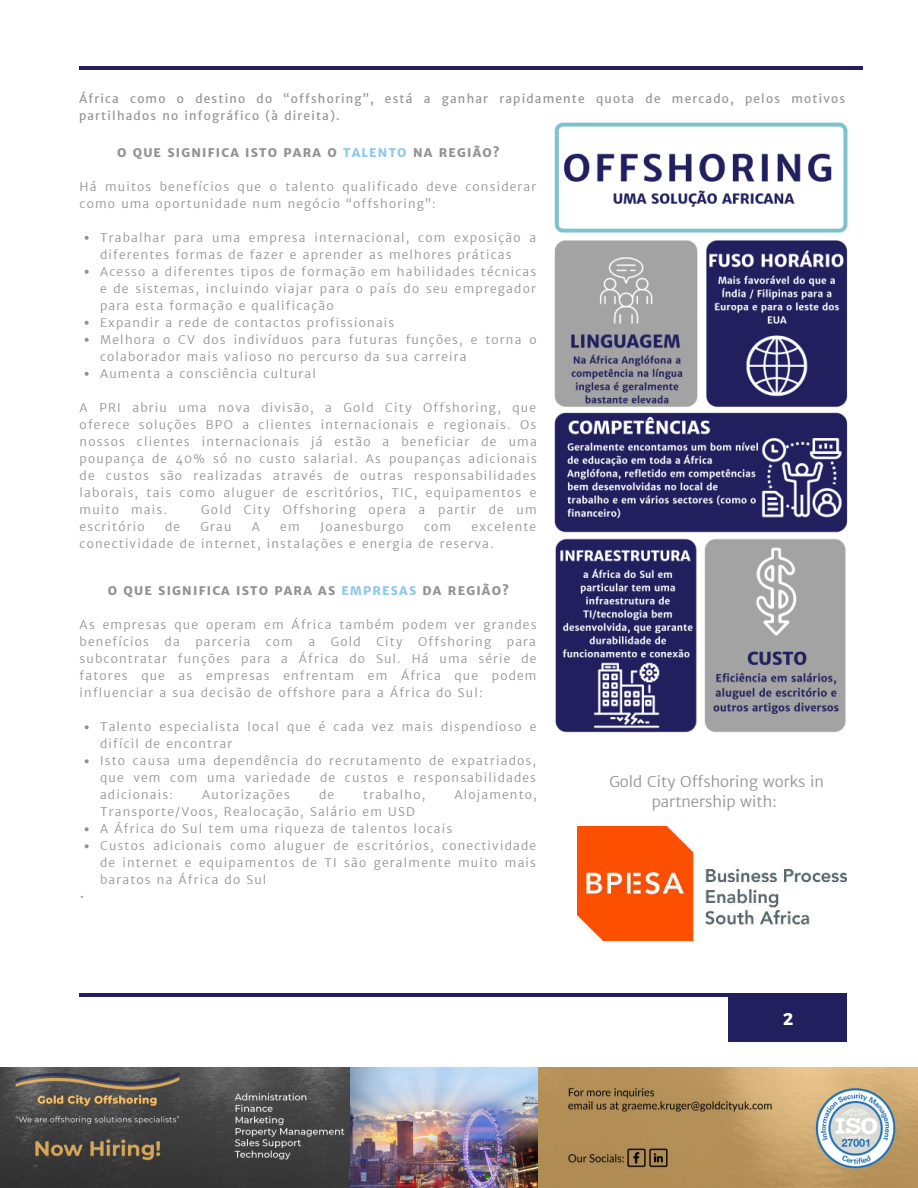
<style>
.page{position:relative;width:918px;height:1188px;background:#fff}
.page>*{position:absolute;margin:0;border:0;box-sizing:border-box;transform-origin:0 0}
.t1{font:700 16.95px "Montserrat";color:#fff}
.t2{font:300 15px/20.2px "Merriweather Sans";color:#929292;text-align:center}
.t3{font:300 12px/17px "Merriweather Sans";letter-spacing:.1em;color:#929292}
.t4{font:12px/17px "Merriweather Sans";letter-spacing:.1em;color:#929292}
.t5{font:800 12px "Merriweather Sans";letter-spacing:.1em;color:#929292}
.s1{color:#8ec8ed}
</style>
<div class="page">
<hr style="left:79px;top:67px;width:783px;height:3px;background:#211f5e">
<img style="left:0;top:1067px;width:918px;height:121px">
<div style="left:728px;top:993px;width:118px;height:49px;background:#211f5e"></div>
<hr style="left:79px;top:993px;width:767px;height:4px;background:#211f5e">
<img style="left:578px;top:826px;width:269px;height:115px">
<img style="left:350px;top:1067px;width:187px;height:121px">
<img style="left:554px;top:122px;width:294px;height:611px">
<svg style="left:85px;top:236px;width:4px;height:4px"></svg>
<svg style="left:85px;top:270px;width:4px;height:4px"></svg>
<svg style="left:85px;top:321px;width:4px;height:4px"></svg>
<svg style="left:85px;top:338px;width:4px;height:4px"></svg>
<svg style="left:85px;top:372px;width:4px;height:4px"></svg>
<svg style="left:85px;top:725px;width:4px;height:4px"></svg>
<svg style="left:85px;top:759px;width:4px;height:4px"></svg>
<svg style="left:85px;top:827px;width:4px;height:4px"></svg>
<svg style="left:85px;top:844px;width:4px;height:4px"></svg>
<p class="t4" style="left:79px;top:90px;width:768px">África como o destino do “offshoring”, está a ganhar rapidamente quota de mercado, pelos motivos partilhados no infográfico (à direita).</p>
<p class="t5" style="left:117px;top:145px;width:384px">O QUE SIGNIFICA ISTO PARA O <span class="s1">TALENTO</span> NA REGIÃO?</p>
<p class="t3" style="left:80px;top:178px;width:458px">Há muitos benefícios que o talento qualificado deve considerar como uma oportunidade num negócio “offshoring”:</p>
<p class="t3" style="left:100px;top:229px;width:438px">Trabalhar para uma empresa internacional, com exposição a diferentes formas de fazer e aprender as melhores práticas Acesso a diferentes tipos de formação em habilidades técnicas e de sistemas, incluindo viajar para o país do seu empregador para esta formação e qualificação<br>Expandir a rede de contactos profissionais<br>Melhora o CV dos indivíduos para futuras funções, e torna o colaborador mais valioso no percurso da sua carreira<br>Aumenta a consciência cultural</p>
<p class="t3" style="left:80px;top:399px;width:459px;text-align:justify">A PRI abriu uma nova divisão, a Gold City Offshoring, que oferece soluções BPO a clientes internacionais e regionais. Os nossos clientes internacionais já estão a beneficiar de uma poupança de 40% só no custo salarial. As poupanças adicionais de custos são realizadas através de outras responsabilidades laborais, tais como aluguer de escritórios, TIC, equipamentos e muito mais.</p>
<p class="t3" style="left:201px;top:501px;width:337px">Gold City Offshoring opera a partir de um</p>
<p class="t3" style="left:80px;top:518px;width:66px">escritório</p>
<p class="t3" style="left:165px;top:518px;width:17px">de</p>
<p class="t3" style="left:200px;top:518px;width:32px">Grau</p>
<p class="t3" style="left:252px;top:518px;width:10px">A</p>
<p class="t3" style="left:280px;top:518px;width:21px">em</p>
<p class="t3" style="left:320px;top:518px;width:85px">Joanesburgo</p>
<p class="t3" style="left:424px;top:518px;width:29px">com</p>
<p class="t3" style="left:80px;top:518px;width:458px;text-indent:392px">excelente conectividade de internet, instalações e energia de reserva.</p>
<p class="t5" style="left:108px;top:583px;width:402px">O QUE SIGNIFICA ISTO PARA AS <span class="s1">EMPRESAS</span> DA REGIÃO?</p>
<p class="t3" style="left:80px;top:616px;width:458px">As empresas que operam em África também podem ver grandes benefícios</p>
<p class="t3" style="left:165px;top:633px;width:17px">da</p>
<p class="t3" style="left:195px;top:633px;width:56px">parceria</p>
<p class="t3" style="left:266px;top:633px;width:29px">com</p>
<p class="t3" style="left:308px;top:633px;width:8px">a</p>
<p class="t3" style="left:331px;top:633px;width:31px">Gold</p>
<p class="t3" style="left:376px;top:633px;width:28px">City</p>
<p class="t3" style="left:418px;top:633px;width:75px">Offshoring</p>
<p class="t3" style="left:80px;top:633px;width:458px;text-align:justify;text-indent:427px">para subcontratar funções para a África do Sul. Há uma série de fatores que as empresas enfrentam em África que podem influenciar a sua decisão de offshore para a África do Sul:</p>
<p class="t3" style="left:80px;top:888px;width:6px">•</p>
<p class="t3" style="left:100px;top:718px;width:438px">Talento especialista local que é cada vez mais dispendioso e difícil de encontrar<br>Isto causa uma dependência do recrutamento de expatriados, que vem com uma variedade de custos e responsabilidades adicionais:</p>
<p class="t3" style="left:202px;top:786px;width:89px">Autorizações</p>
<p class="t3" style="left:319px;top:786px;width:17px">de</p>
<p class="t3" style="left:363px;top:786px;width:63px">trabalho,</p>
<p class="t3" style="left:455px;top:786px;width:84px">Alojamento,</p>
<p class="t3" style="left:100px;top:803px;width:438px">Transporte/Voos, Realocação, Salário em USD<br>A África do Sul tem uma riqueza de talentos locais<br>Custos adicionais como aluguer de escritórios, conectividade de internet e equipamentos de TI são geralmente muito mais baratos na África do Sul</p>
<p class="t2" style="left:609px;top:771px;width:216px">Gold City Offshoring works in partnership with:</p>
<h1 class="t1" style="left:783px;top:1008px;width:12px">2</h1>
</div>
